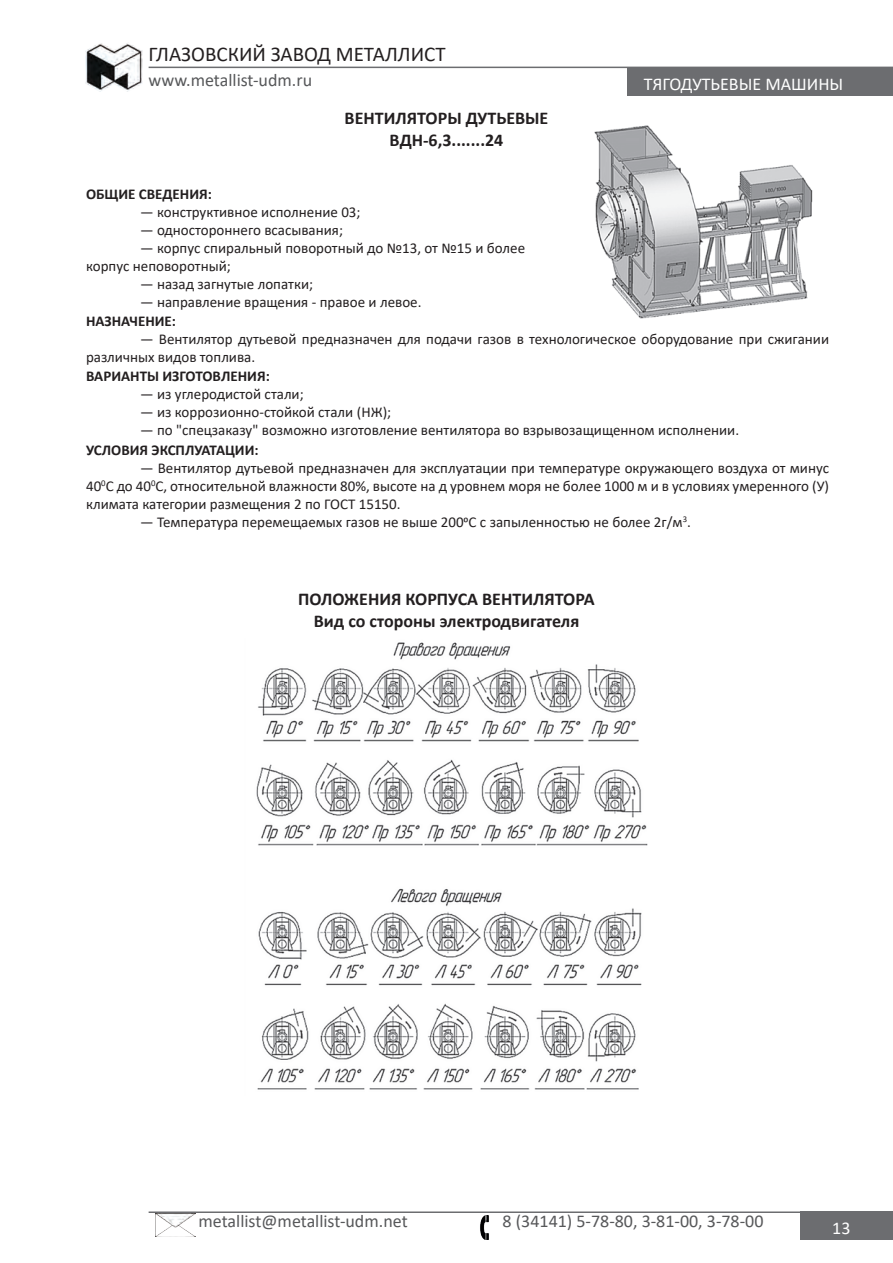
<style>
.page{position:relative;width:893px;height:1263px;background:#fff}
.page>*{position:absolute;margin:0;border:0;box-sizing:border-box;transform-origin:0 0}
.t1{font:21px "Calibri";color:#231f20}
.t2{font:700 18px/21.6px "Calibri";color:#231f20;text-align:center}
.t3{font:18px "Calibri";color:#57585a}
.t4{font:18px "Calibri";color:#fff}
.t5{font:15px/18px "Calibri";color:#231f20}
.t6{font:700 15px "Calibri";color:#231f20}
</style>
<div class="page">
<div style="left:700px;top:67px;width:193px;height:28px;background:#6c6d70"></div>
<div style="left:801px;top:1211px;width:92px;height:28px;background:#6c6d70"></div>
<img style="left:85px;top:43px;width:57px;height:49px">
<hr style="left:149px;top:67px;width:744px;height:1px;background:#6c6d70">
<hr style="left:149px;top:1211px;width:744px;height:2px;background:#6c6d70">
<img style="left:155px;top:1214px;width:40px;height:23px">
<img style="left:480px;top:1215px;width:9px;height:24px">
<div style="left:627px;top:67px;width:73px;height:28px;background:#6c6d70"></div>
<img style="left:594px;top:125px;width:219px;height:194px">
<img style="left:256px;top:642px;width:392px;height:448px">
<h1 class="t1" style="left:149px;top:40px;width:298px">ГЛАЗОВСКИЙ ЗАВОД МЕТАЛЛИСТ</h1>
<p class="t3" style="left:149px;top:68px;width:165px">www.metallist-udm.ru</p>
<p class="t2" style="left:345px;top:107px;width:205px">ВЕНТИЛЯТОРЫ ДУТЬЕВЫЕ<br>ВДН-6,3.......24</p>
<p class="t4" style="left:644px;top:71px;width:201px">ТЯГОДУТЬЕВЫЕ МАШИНЫ</p>
<p class="t6" style="left:86px;top:183px;width:127px">ОБЩИЕ СВЕДЕНИЯ:</p>
<p class="t5" style="left:140px;top:202px;width:222px">— конструктивное исполнение 03;</p>
<p class="t5" style="left:140px;top:220px;width:204px">— одностороннего всасывания;</p>
<p class="t5" style="left:86px;top:238px;width:441px;text-indent:54px">— корпус спиральный поворотный до №13, от №15 и более корпус неповоротный;</p>
<p class="t5" style="left:140px;top:274px;width:175px">— назад загнутые лопатки;</p>
<p class="t5" style="left:140px;top:292px;width:283px">— направление вращения - правое и левое.</p>
<p class="t6" style="left:86px;top:310px;width:91px">НАЗНАЧЕНИЕ:</p>
<p class="t5" style="left:86px;top:330px;width:745px;text-indent:54px">— Вентилятор дутьевой предназначен для подачи газов в технологическое оборудование при сжигании различных видов топлива.</p>
<p class="t6" style="left:86px;top:366px;width:185px">ВАРИАНТЫ ИЗГОТОВЛЕНИЯ:</p>
<p class="t5" style="left:140px;top:385px;width:165px">— из углеродистой стали;</p>
<p class="t5" style="left:140px;top:403px;width:253px">— из коррозионно-стойкой стали (НЖ);</p>
<p class="t5" style="left:140px;top:421px;width:601px">— по "спецзаказу" возможно изготовление вентилятора во взрывозащищенном исполнении.</p>
<p class="t6" style="left:86px;top:439px;width:174px">УСЛОВИЯ ЭКСПЛУАТАЦИИ:</p>
<p class="t5" style="left:86px;top:458px;width:745px;text-align:justify;text-indent:54px">— Вентилятор дутьевой предназначен для эксплуатации при температуре окружающего воздуха от минус 40<sup>0</sup>С до 40<sup>0</sup>С, относительной влажности 80%, высоте на д уровнем моря не более 1000 м и в условиях умеренного (У) климата категории размещения 2 по ГОСТ 15150.</p>
<p class="t5" style="left:140px;top:512px;width:552px">— Температура перемещаемых газов не выше 2000С с запыленностью не более 2г/м<sup>3</sup>.</p>
<p class="t2" style="left:298px;top:588px;width:298px">ПОЛОЖЕНИЯ КОРПУСА ВЕНТИЛЯТОРА<br>Вид со стороны электродвигателя</p>
<p class="t3" style="left:199px;top:1209px;width:211px">metallist@metallist-udm.net</p>
<p class="t3" style="left:503px;top:1209px;width:262px">8 (34141) 5-78-80, 3-81-00, 3-78-00</p>
<p class="t4" style="left:832px;top:1216px;width:20px">13</p>
</div>
